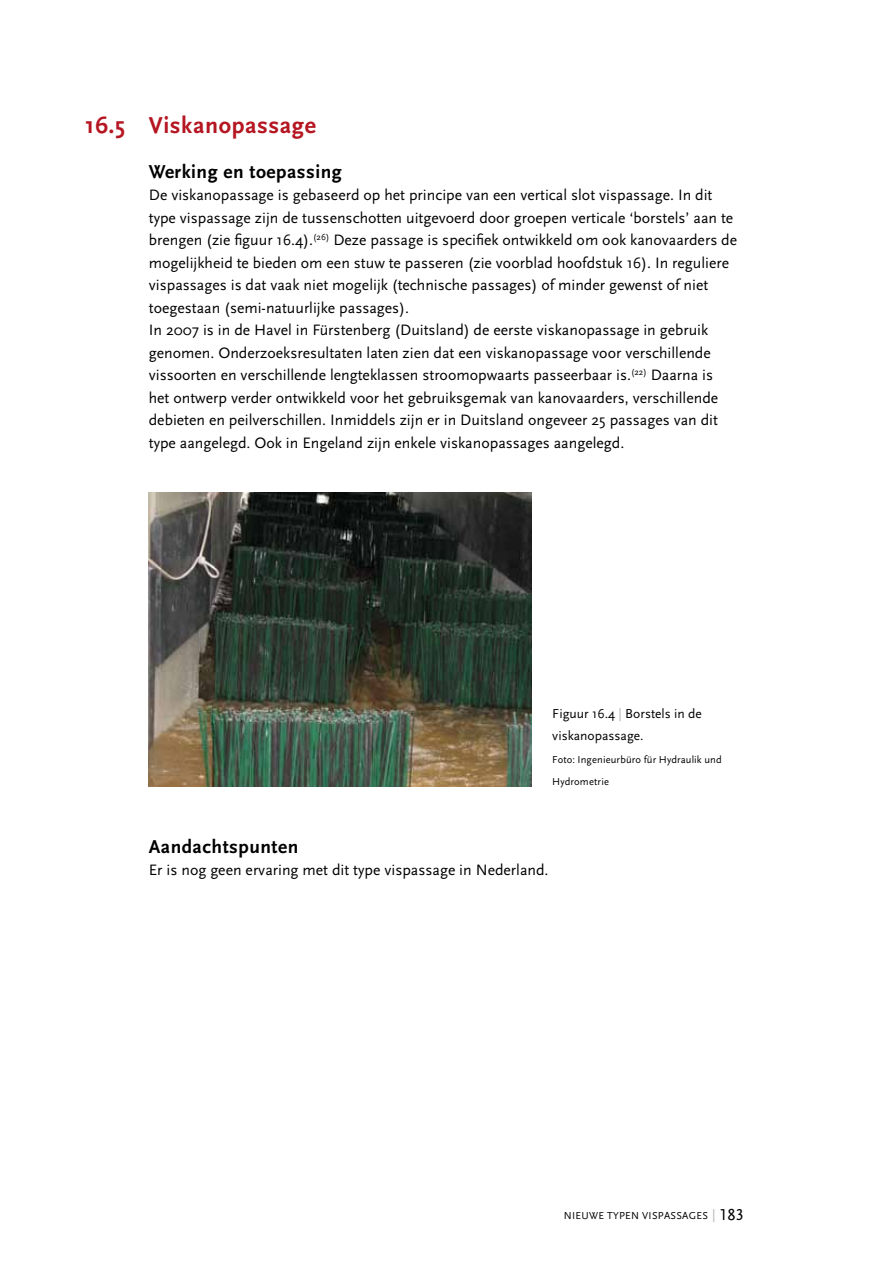
<style>
.page{position:relative;width:893px;height:1263px;background:#fff}
.page>*{position:absolute;margin:0;border:0;box-sizing:border-box;transform-origin:0 0}
.t1{font:700 24px "Scala Sans";letter-spacing:.025em;color:#b51621}
.t2{font:700 19.5px "Scala Sans";letter-spacing:.025em;color:#000}
.t3{font:15.75px/22.5px "Scala Sans";color:#000}
.t4{font:13.5px/22.5px "Scala Sans";color:#000}
.t5{font:10.5px/22.5px "Scala Sans LF";letter-spacing:.015em;color:#000}
.s1{color:#b1b3b4}
.s2{font-family:"Scala Sans";font-size:13.5px;color:#b1b3b4}
.s3{font-size:16.5px}
</style>
<div class="page">
<img style="left:148px;top:493px;width:383px;height:293px">
<h1 class="t1" style="left:85px;top:112px;width:232px">16.5 Viskanopassage</h1>
<p class="t2" style="left:149px;top:161px;width:194px">Werking en toepassing</p>
<p class="t3" style="left:149px;top:184px;width:590px">De viskanopassage is gebaseerd op het principe van een vertical slot vispassage. In dit type vispassage zijn de tussenschotten uitgevoerd door groepen verticale ‘borstels’ aan te brengen (zie figuur 16.4).<sup>(26)</sup> Deze passage is specifiek ontwikkeld om ook kanovaarders de mogelijkheid te bieden om een stuw te passeren (zie voorblad hoofdstuk 16). In reguliere vispassages is dat vaak niet mogelijk (technische passages) of minder gewenst of niet toegestaan (semi-natuurlijke passages).<br>In 2007 is in de Havel in Fürstenberg (Duitsland) de eerste viskanopassage in gebruik genomen. Onderzoeksresultaten laten zien dat een viskanopassage voor verschillende vissoorten en verschillende lengteklassen stroomopwaarts passeerbaar is.<sup>(22)</sup> Daarna is het ontwerp verder ontwikkeld voor het gebruiksgemak van kanovaarders, verschillende debieten en peilverschillen. Inmiddels zijn er in Duitsland ongeveer 25 passages van dit type aangelegd. Ook in Engeland zijn enkele viskanopassages aangelegd.</p>
<p class="t4" style="left:552px;top:702px;width:151px">Figuur 16.4 <span class="s1">|</span> Borstels in de viskanopassage.</p>
<p class="t5" style="left:552px;top:748px;width:171px">Foto: Ingenieurbüro für Hydraulik und<br>Hydrometrie</p>
<p class="t2" style="left:149px;top:836px;width:151px">Aandachtspunten</p>
<p class="t3" style="left:149px;top:859px;width:401px">Er is nog geen ervaring met dit type vispassage in Nederland.</p>
<p class="t5" style="left:564px;top:1204px;width:182px">N IEUWE TYPEN VISPASSAGES <span class="s2">|</span> <span class="s3">183</span></p>
</div>
